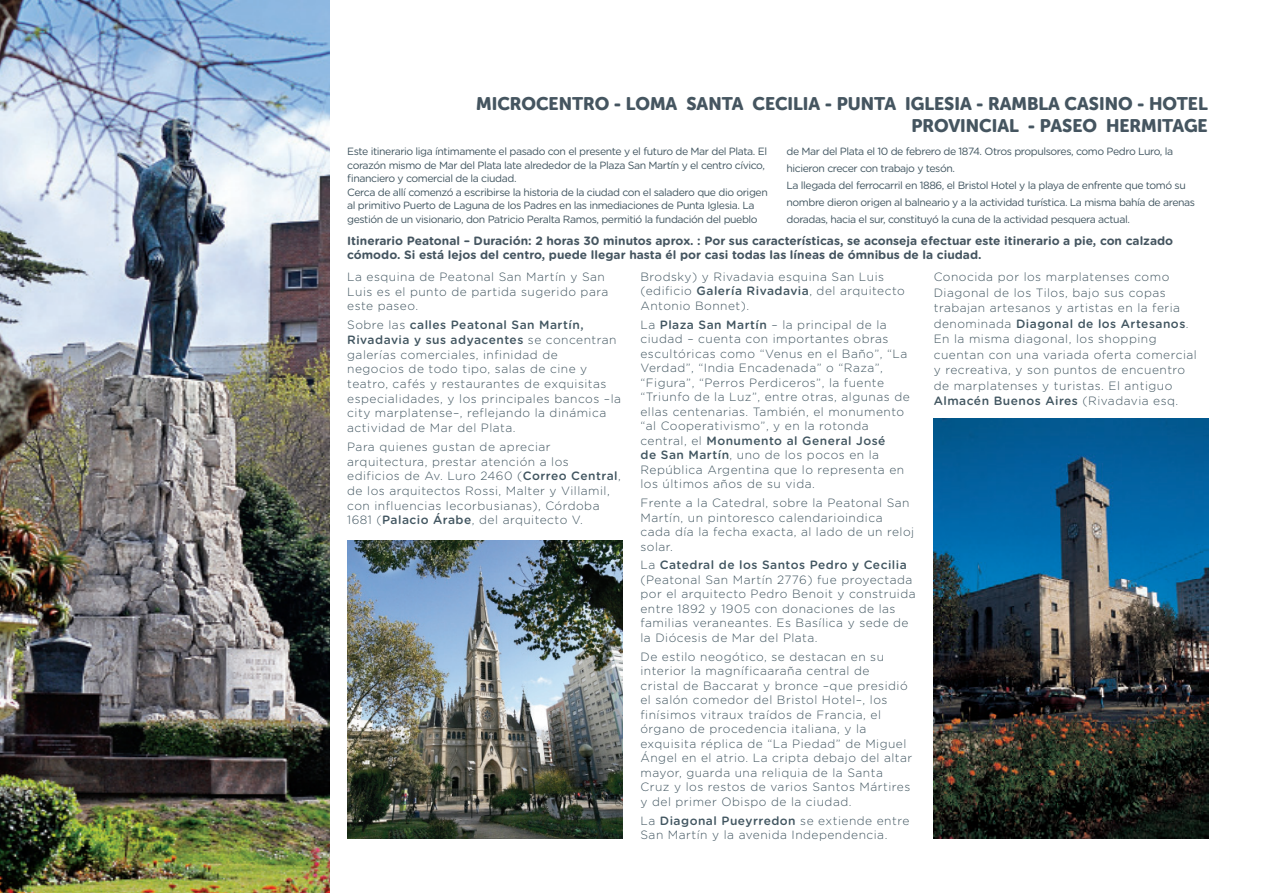
<style>
.page{position:relative;width:1263px;height:893px;background:#fff}
.page>*{position:absolute;margin:0;border:0;box-sizing:border-box;transform-origin:0 0}
.Titulos{font:18px/21.6px "Museo Sans W01 Rounded 900";color:#455560;text-align:right}
.Texto_general{font:300 12px/14.5px "Gotham Rounded";letter-spacing:.04em;color:#415560}
.Texto_01{font:700 12px/14.4px "Gotham Rounded";color:#455560}
.Texto_general-2{font:10.5px/13.5px "Gotham Rounded";letter-spacing:-.04em;color:#415560}
.s1{font-weight:500}
</style>
<div class="page">
<img style="left:0;top:0;width:329px;height:893px">
<img style="left:347px;top:541px;width:275px;height:298px">
<img style="left:934px;top:419px;width:275px;height:420px">
<p class="Titulos" style="left:476px;top:93px;width:733px">MICROCENTRO - LOMA SANTA CECILIA - PUNTA IGLESIA - RAMBLA CASINO - HOTEL<br>PROVINCIAL - PASEO HERMITAGE</p>
<p class="Texto_general-2" style="left:347px;top:144px;width:421px">Este itinerario liga íntimamente el pasado con el presente y el futuro de Mar del Plata. El corazón mismo de Mar del Plata late alrededor de la Plaza San Martín y el centro cívico, financiero y comercial de la ciudad.</p>
<p class="Texto_general-2" style="left:347px;top:185px;width:422px">Cerca de allí comenzó a escribirse la historia de la ciudad con el saladero que dio origen al primitivo Puerto de Laguna de los Padres en las inmediaciones de Punta Iglesia. La gestión de un visionario, don Patricio Peralta Ramos, permitió la fundación del pueblo</p>
<p class="Texto_general-2" style="left:786px;top:142px;width:388px;line-height:17px">de Mar del Plata el 10 de febrero de 1874. Otros propulsores, como Pedro Luro, la hicieron crecer con trabajo y tesón.</p>
<p class="Texto_general-2" style="left:786px;top:176px;width:410px;line-height:17px">La llegada del ferrocarril en 1886, el Bristol Hotel y la playa de enfrente que tomó su nombre dieron origen al balneario y a la actividad turística. La misma bahía de arenas doradas, hacia el sur, constituyó la cuna de la actividad pesquera actual.</p>
<p class="Texto_01" style="left:347px;top:233px;width:827px">Itinerario Peatonal – Duración: 2 horas 30 minutos aprox. : Por sus características, se aconseja efectuar este itinerario a pie, con calzado cómodo. Si está lejos del centro, puede llegar hasta él por casi todas las líneas de ómnibus de la ciudad.</p>
<p class="Texto_general" style="left:347px;top:269px;width:263px">La esquina de Peatonal San Martín y San<br>Luis es el punto de partida sugerido para este paseo.</p>
<p class="Texto_general" style="left:347px;top:317px;width:275px">Sobre las <span class="s1">calles Peatonal San Martín, Rivadavia y sus adyacentes</span> se concentran galerías comerciales, infinidad de<br>negocios de todo tipo, salas de cine y teatro, cafés y restaurantes de exquisitas especialidades, y los principales bancos –la city marplatense–, reflejando la dinámica actividad de Mar del Plata.</p>
<p class="Texto_general" style="left:347px;top:439px;width:275px">Para quienes gustan de apreciar arquitectura, prestar atención a los edificios de Av. Luro 2460 (<span class="s1">Correo Central</span>, de los arquitectos Rossi, Malter y Villamil, con influencias lecorbusianas), Córdoba 1681 (<span class="s1">Palacio Árabe</span>, del arquitecto V.</p>
<p class="Texto_general" style="left:640px;top:269px;width:266px">Brodsky) y Rivadavia esquina San Luis (edificio <span class="s1">Galería Rivadavia</span>, del arquitecto<br>Antonio Bonnet).</p>
<p class="Texto_general" style="left:640px;top:317px;width:271px">La <span class="s1">Plaza San Martín</span> – la principal de la ciudad – cuenta con importantes obras escultóricas como “Venus en el Baño”, “La Verdad”, “India Encadenada” o “Raza”, “Figura”, “Perros Perdiceros”, la fuente “Triunfo de la Luz”, entre otras, algunas de ellas centenarias. También, el monumento “al Cooperativismo”, y en la rotonda central, el <span class="s1">Monumento al General José<br>de San Martín</span>, uno de los pocos en la República Argentina que lo representa en los últimos años de su vida.</p>
<p class="Texto_general" style="left:640px;top:495px;width:275px">Frente a la Catedral, sobre la Peatonal San Martín, un pintoresco calendarioindica cada día la fecha exacta, al lado de un reloj solar.</p>
<p class="Texto_general" style="left:640px;top:557px;width:277px">La <span class="s1">Catedral de los Santos Pedro y Cecilia </span>(Peatonal San Martín 2776) fue proyectada por el arquitecto Pedro Benoit y construida entre 1892 y 1905 con donaciones de las familias veraneantes. Es Basílica y sede de la Diócesis de Mar del Plata.</p>
<p class="Texto_general" style="left:640px;top:649px;width:273px">De estilo neogótico, se destacan en su interior la magníficaaraña central de<br>cristal de Baccarat y bronce –que presidió el salón comedor del Bristol Hotel–, los finísimos vitraux traídos de Francia, el órgano de procedencia italiana, y la exquisita réplica de “La Piedad” de Miguel Ángel en el atrio. La cripta debajo del altar mayor, guarda una reliquia de la Santa Cruz y los restos de varios Santos Mártires y del primer Obispo de la ciudad.</p>
<p class="Texto_general" style="left:640px;top:812px;width:270px">La <span class="s1">Diagonal Pueyrredon</span> se extiende entre<br>San Martín y la avenida Independencia.</p>
<p class="Texto_general" style="left:934px;top:269px;width:265px;line-height:15.6px">Conocida por los marplatenses como Diagonal de los Tilos, bajo sus copas trabajan artesanos y artistas en la feria denominada <span class="s1">Diagonal de los Artesanos</span>.<br>En la misma diagonal, los shopping cuentan con una variada oferta comercial y recreativa, y son puntos de encuentro de marplatenses y turistas. El antiguo <span class="s1">Almacén Buenos Aires</span> (Rivadavia esq.</p>
</div>
